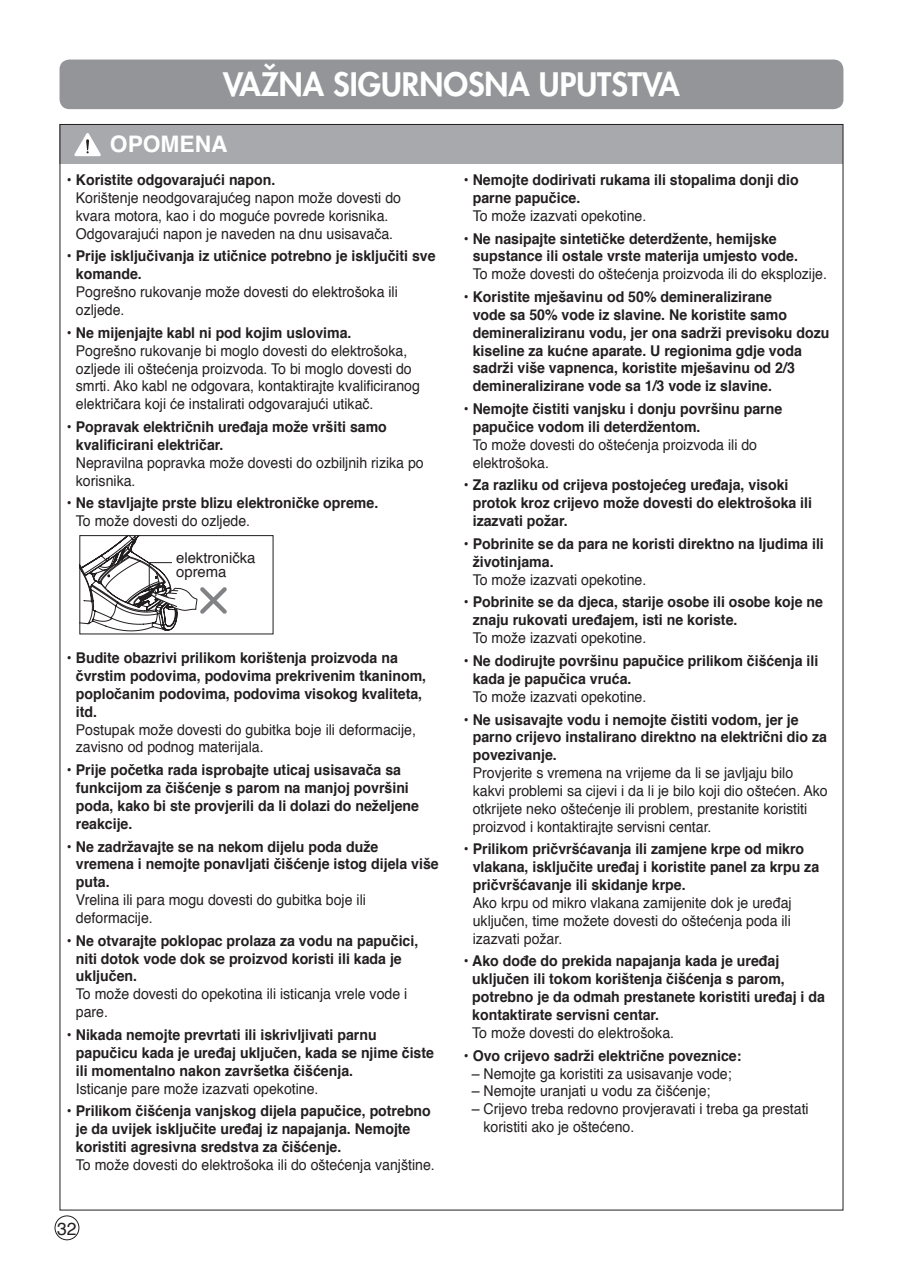
<style>
.page{position:relative;width:903px;height:1275px;background:#fff}
.page>*{position:absolute;margin:0;border:0;box-sizing:border-box;transform-origin:0 0}
.t1{font:800 31.5px "Futura";color:#fff}
.t2{font:700 22.75px "Helvetica";color:#fff}
.t3{font:17.5px "Helvetica";color:#231f20}
.t4{font:700 14.88px/17.8px "Helvetica";color:#231f20;scale:.95 1}
.t5{font:14.88px/17.8px "Helvetica";color:#231f20;scale:.95 1}
.t6{font:14.88px/14px "Helvetica";color:#231f20}
</style>
<div class="page">
<div style="left:55px;top:1215px;width:24px;height:25px;border:1px solid #231f20;border-radius:50%"></div>
<div style="left:60px;top:124px;width:783px;height:40px;background:#a8a9ad"></div>
<svg style="left:74px;top:133px;width:27px;height:23px"></svg>
<div style="left:60px;top:60px;width:783px;height:49px;background:#939598;border-radius:10px"></div>
<svg style="left:81px;top:537px;width:146px;height:94px"></svg>
<div style="left:79px;top:535px;width:194px;height:99px;border:1px solid #231f20"></div>
<h1 class="t1" style="left:223px;top:64px;width:458px">VAŽNA SIGURNOSNA UPUTSTVA</h1>
<h2 class="t2" style="left:110px;top:124px;width:119px">OPOMENA</h2>
<p class="t4" style="left:67px;top:170px;width:221px">• Koristite odgovarajući napon.</p>
<p class="t5" style="left:76px;top:188px;width:344px">Korištenje neodgovarajućeg napon može dovesti do kvara motora, kao i do moguće povrede korisnika.<br>Odgovarajući napon je naveden na dnu usisavača.</p>
<p class="t4" style="left:76px;top:246px;width:380px;text-indent:-9px">• Prije isključivanja iz utičnice potrebno je isključiti sve komande.</p>
<p class="t5" style="left:76px;top:283px;width:340px">Pogrešno rukovanje može dovesti do elektrošoka ili ozljede.</p>
<p class="t4" style="left:67px;top:323px;width:301px">• Ne mijenjajte kabl ni pod kojim uslovima.</p>
<p class="t5" style="left:76px;top:341px;width:364px">Pogrešno rukovanje bi moglo dovesti do elektrošoka, ozljede ili oštećenja proizvoda. To bi moglo dovesti do smrti. Ako kabl ne odgovara, kontaktirajte kvalificiranog električara koji će instalirati odgovarajući utikač.</p>
<p class="t4" style="left:76px;top:417px;width:329px;text-indent:-9px">• Popravak električnih uređaja može vršiti samo kvalificirani električar.</p>
<p class="t5" style="left:76px;top:453px;width:368px">Nepravilna popravka može dovesti do ozbiljnih rizika po korisnika.</p>
<p class="t4" style="left:67px;top:493px;width:329px">• Ne stavljajte prste blizu elektroničke opreme.</p>
<p class="t5" style="left:76px;top:512px;width:185px">To može dovesti do ozljede.</p>
<p class="t6" style="left:176px;top:550px;width:81px">elektronička oprema</p>
<p class="t4" style="left:76px;top:648px;width:370px;text-indent:-9px">• Budite obazrivi prilikom korištenja proizvoda na čvrstim podovima, podovima prekrivenim tkaninom, popločanim podovima, podovima visokog kvaliteta, itd.</p>
<p class="t5" style="left:76px;top:720px;width:359px">Postupak može dovesti do gubitka boje ili deformacije, zavisno od podnog materijala.</p>
<p class="t4" style="left:76px;top:760px;width:363px;text-indent:-9px">• Prije početka rada isprobajte uticaj usisavača sa funkcijom za čišćenje s parom na manjoj površini poda, kako bi ste provjerili da li dolazi do neželjene reakcije.</p>
<p class="t4" style="left:76px;top:837px;width:383px;text-indent:-9px">• Ne zadržavajte se na nekom dijelu poda duže vremena i nemojte ponavljati čišćenje istog dijela više puta.</p>
<p class="t5" style="left:76px;top:890px;width:307px">Vrelina ili para mogu dovesti do gubitka boje ili deformacije.</p>
<p class="t4" style="left:76px;top:931px;width:362px;text-indent:-9px">• Ne otvarajte poklopac prolaza za vodu na papučici, niti dotok vode dok se proizvod koristi ili kada je uključen.</p>
<p class="t5" style="left:76px;top:985px;width:350px">To može dovesti do opekotina ili isticanja vrele vode i pare.</p>
<p class="t4" style="left:76px;top:1025px;width:379px;text-indent:-9px">• Nikada nemojte prevrtati ili iskrivljivati parnu papučicu kada je uređaj uključen, kada se njime čiste ili momentalno nakon završetka čišćenja.</p>
<p class="t5" style="left:76px;top:1079px;width:257px">Isticanje pare može izazvati opekotine.</p>
<p class="t4" style="left:76px;top:1101px;width:375px;text-indent:-9px">• Prilikom čišćenja vanjskog dijela papučice, potrebno je da uvijek isključite uređaj iz napajanja. Nemojte koristiti agresivna sredstva za čišćenje.</p>
<p class="t5" style="left:76px;top:1155px;width:379px">To može dovesti do elektrošoka ili do oštećenja vanjštine.</p>
<p class="t3" style="left:57px;top:1213px;width:21px">32</p>
<p class="t4" style="left:473px;top:170px;width:345px;text-indent:-9px">• Nemojte dodirivati rukama ili stopalima donji dio parne papučice.</p>
<p class="t5" style="left:473px;top:206px;width:184px">To može izazvati opekotine.</p>
<p class="t4" style="left:473px;top:229px;width:344px;text-indent:-9px">• Ne nasipajte sintetičke deterdžente, hemijske supstance ili ostale vrste materija umjesto vode.</p>
<p class="t5" style="left:473px;top:265px;width:374px">To može dovesti do oštećenja proizvoda ili do eksplozije.</p>
<p class="t4" style="left:473px;top:287px;width:377px;text-indent:-9px">• Koristite mješavinu od 50% demineralizirane<br>vode sa 50% vode iz slavine. Ne koristite samo demineraliziranu vodu, jer ona sadrži previsoku dozu kiseline za kućne aparate. U regionima gdje voda sadrži više vapnenca, koristite mješavinu od 2/3 demineralizirane vode sa 1/3 vode iz slavine.</p>
<p class="t4" style="left:473px;top:399px;width:327px;text-indent:-9px">• Nemojte čistiti vanjsku i donju površinu parne papučice vodom ili deterdžentom.</p>
<p class="t5" style="left:473px;top:435px;width:301px">To može dovesti do oštećenja proizvoda ili do elektrošoka.</p>
<p class="t4" style="left:473px;top:475px;width:359px;text-indent:-9px">• Za razliku od crijeva postojećeg uređaja, visoki protok kroz crijevo može dovesti do elektrošoka ili izazvati požar.</p>
<p class="t4" style="left:473px;top:534px;width:371px;text-indent:-9px">• Pobrinite se da para ne koristi direktno na ljudima ili životinjama.</p>
<p class="t5" style="left:473px;top:570px;width:184px">To može izazvati opekotine.</p>
<p class="t4" style="left:473px;top:592px;width:370px;text-indent:-9px">• Pobrinite se da djeca, starije osobe ili osobe koje ne znaju rukovati uređajem, isti ne koriste.</p>
<p class="t5" style="left:473px;top:629px;width:184px">To može izazvati opekotine.</p>
<p class="t4" style="left:473px;top:651px;width:365px;text-indent:-9px">• Ne dodirujte površinu papučice prilikom čišćenja ili kada je papučica vruća.</p>
<p class="t5" style="left:473px;top:687px;width:184px">To može izazvati opekotine.</p>
<p class="t4" style="left:473px;top:709px;width:374px;text-indent:-9px">• Ne usisavajte vodu i nemojte čistiti vodom, jer je parno crijevo instalirano direktno na električni dio za povezivanje.</p>
<p class="t5" style="left:473px;top:763px;width:375px">Provjerite s vremena na vrijeme da li se javljaju bilo kakvi problemi sa cijevi i da li je bilo koji dio oštećen. Ako otkrijete neko oštećenje ili problem, prestanite koristiti proizvod i kontaktirajte servisni centar.</p>
<p class="t4" style="left:473px;top:839px;width:366px;text-indent:-9px">• Prilikom pričvršćavanja ili zamjene krpe od mikro vlakana, isključite uređaj i koristite panel za krpu za pričvršćavanje ili skidanje krpe.</p>
<p class="t5" style="left:473px;top:893px;width:337px;text-align:justify">Ako krpu od mikro vlakana zamijenite dok je uređaj uključen, time možete dovesti do oštećenja poda ili izazvati požar.</p>
<p class="t4" style="left:472px;top:951px;width:373px;text-indent:-8px">• Ako dođe do prekida napajanja kada je uređaj uključen ili tokom korištenja čišćenja s parom, potrebno je da odmah prestanete koristiti uređaj i da kontaktirate servisni centar.</p>
<p class="t5" style="left:472px;top:1023px;width:214px">To može dovesti do elektrošoka.</p>
<p class="t4" style="left:464px;top:1046px;width:294px">• Ovo crijevo sadrži električne poveznice:</p>
<p class="t5" style="left:472px;top:1064px;width:275px">– Nemojte ga koristiti za usisavanje vode;</p>
<p class="t5" style="left:472px;top:1082px;width:253px">– Nemojte uranjati u vodu za čišćenje;</p>
<p class="t5" style="left:483px;top:1100px;width:344px;text-indent:-12px">– Crijevo treba redovno provjeravati i treba ga prestati koristiti ako je oštećeno.</p>
</div>
